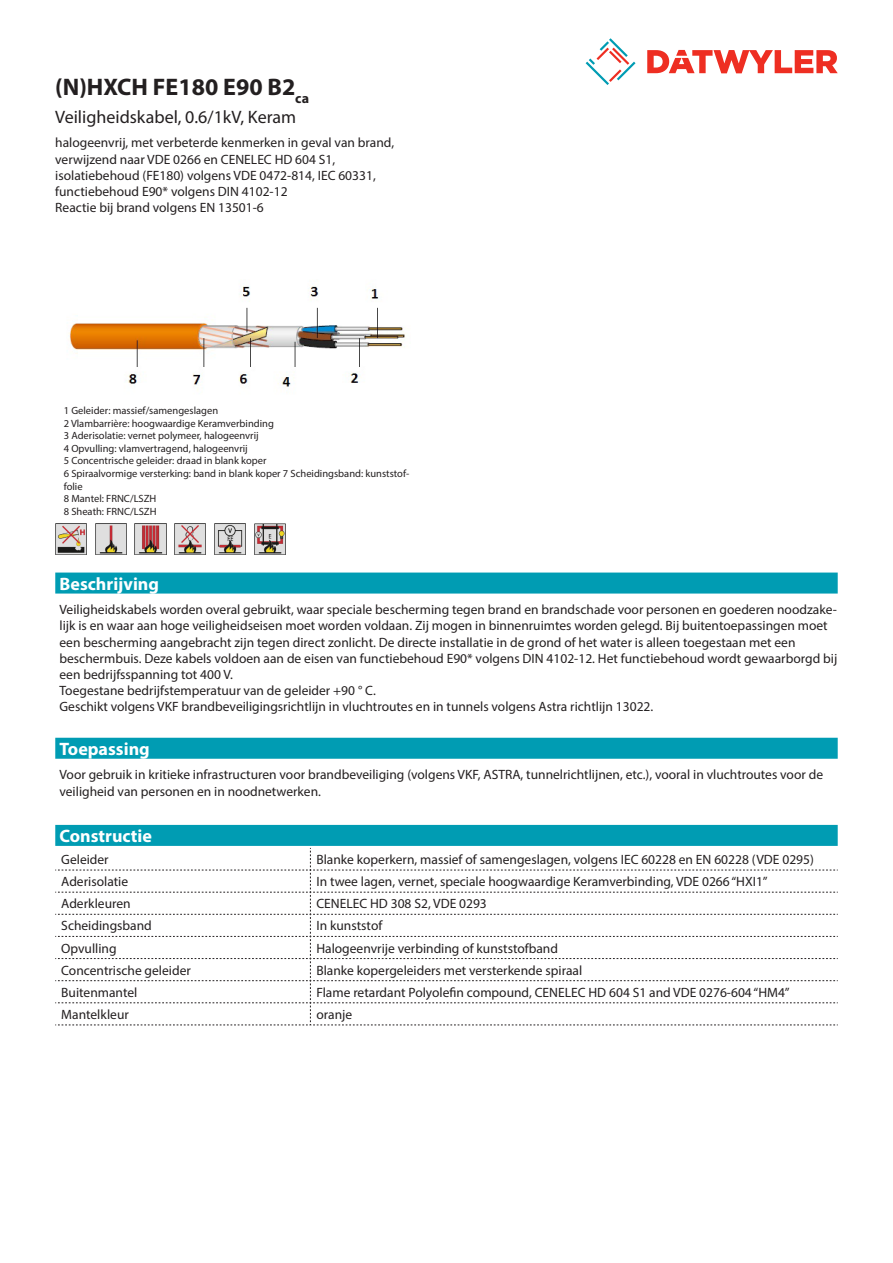
<style>
.page{position:relative;width:893px;height:1263px;background:#fff}
.page>*{position:absolute;margin:0;border:0;box-sizing:border-box;transform-origin:0 0}
.Product_Head{font:700 24px "Myriad Pro";color:#231f20}
.Standard_Head_Proper{font:700 18px "Myriad Pro";color:#fff}
.SubHead{font:18px "Myriad Pro";color:#231f20}
.Standard_text{font:13.5px/16.2px "Myriad Pro";color:#231f20}
.myriad_light_propert{font:13.5px "Myriad Pro";color:#231f20}
.imagetext{font:10.5px/12.6px "Myriad Pro";color:#231f20}
</style>
<div class="page">
<svg style="left:586px;top:38px;width:49px;height:47px"></svg>
<svg style="left:647px;top:50px;width:191px;height:23px"></svg>
<div style="left:55px;top:825px;width:783px;height:21px;background:#009cb3"></div>
<svg style="left:55px;top:848px;width:783px;height:178px"></svg>
<img style="left:69px;top:284px;width:337px;height:106px">
<div style="left:55px;top:572px;width:783px;height:21px;background:#009cb3"></div>
<img style="left:254px;top:524px;width:31px;height:31px">
<img style="left:214px;top:524px;width:31px;height:31px">
<img style="left:174px;top:524px;width:32px;height:31px">
<img style="left:135px;top:524px;width:31px;height:31px">
<img style="left:95px;top:524px;width:31px;height:31px">
<img style="left:55px;top:524px;width:32px;height:31px">
<div style="left:55px;top:738px;width:783px;height:21px;background:#009cb3"></div>
<p class="Product_Head" style="left:55px;top:71px;width:255px">(N)HXCH FE180 E90 B2<sub>ca</sub></p>
<p class="SubHead" style="left:55px;top:105px;width:242px">Veiligheidskabel, 0.6/1kV, Keram</p>
<p class="Standard_text" style="left:55px;top:134px;width:340px">halogeenvrij, met verbeterde kenmerken in geval van brand, verwijzend naar VDE 0266 en CENELEC HD 604 S1, isolatiebehoud (FE180) volgens VDE 0472-814, IEC 60331, functiebehoud E90* volgens DIN 4102-12<br>Reactie bij brand volgens EN 13501-6</p>
<p class="imagetext" style="left:64px;top:404px;width:347px">1 Geleider: massief/samengeslagen<br>2 Vlambarrière: hoogwaardige Keramverbinding<br>3 Aderisolatie: vernet polymeer, halogeenvrij<br>4 Opvulling: vlamvertragend, halogeenvrij<br>5 Concentrische geleider: draad in blank koper<br>6 Spiraalvormige versterking: band in blank koper 7 Scheidingsband: kunststof&shy;folie<br>8 Mantel: FRNC/LSZH<br>8 Sheath: FRNC/LSZH</p>
<p class="Standard_Head_Proper" style="left:60px;top:572px;width:101px">Beschrijving</p>
<p class="Standard_text" style="left:60px;top:601px;width:779px">Veiligheidskabels worden overal gebruikt, waar speciale bescherming tegen brand en brandschade voor personen en goederen noodzake&shy;lijk is en waar aan hoge veiligheidseisen moet worden voldaan. Zij mogen in binnenruimtes worden gelegd. Bij buitentoepassingen moet een bescherming aangebracht zijn tegen direct zonlicht. De directe installatie in de grond of het water is alleen toegestaan met een beschermbuis. Deze kabels voldoen aan de eisen van functiebehoud E90* volgens DIN 4102-12. Het functiebehoud wordt gewaarborgd bij een bedrijfsspanning tot 400 V.<br>Toegestane bedrijfstemperatuur van de geleider +90 ° C.<br>Geschikt volgens VKF brandbeveiligingsrichtlijn in vluchtroutes en in tunnels volgens Astra richtlijn 13022.</p>
<p class="Standard_Head_Proper" style="left:60px;top:737px;width:92px">Toepassing</p>
<p class="Standard_text" style="left:60px;top:767px;width:765px">Voor gebruik in kritieke infrastructuren voor brandbeveiliging (volgens VKF, ASTRA, tunnelrichtlijnen, etc.), vooral in vluchtroutes voor de veiligheid van personen en in noodnetwerken.</p>
<p class="Standard_Head_Proper" style="left:60px;top:824px;width:94px">Constructie</p>
<p class="myriad_light_propert" style="left:61px;top:851px;width:49px">Geleider</p>
<p class="myriad_light_propert" style="left:316px;top:851px;width:499px">Blanke koperkern, massief of samengeslagen, volgens IEC 60228 en EN 60228 (VDE 0295)</p>
<p class="myriad_light_propert" style="left:61px;top:873px;width:68px">Aderisolatie</p>
<p class="myriad_light_propert" style="left:316px;top:873px;width:453px">In twee lagen, vernet, speciale hoogwaardige Keramverbinding, VDE 0266 “HXI1”</p>
<p class="myriad_light_propert" style="left:61px;top:895px;width:71px">Aderkleuren</p>
<p class="myriad_light_propert" style="left:316px;top:895px;width:172px">CENELEC HD 308 S2, VDE 0293</p>
<p class="myriad_light_propert" style="left:61px;top:917px;width:92px">Scheidingsband</p>
<p class="myriad_light_propert" style="left:316px;top:917px;width:67px">In kunststof</p>
<p class="myriad_light_propert" style="left:61px;top:940px;width:57px">Opvulling</p>
<p class="myriad_light_propert" style="left:316px;top:940px;width:243px">Halogeenvrije verbinding of kunststofband</p>
<p class="myriad_light_propert" style="left:61px;top:962px;width:131px">Concentrische geleider</p>
<p class="myriad_light_propert" style="left:316px;top:962px;width:267px">Blanke kopergeleiders met versterkende spiraal</p>
<p class="myriad_light_propert" style="left:61px;top:984px;width:78px">Buitenmantel</p>
<p class="myriad_light_propert" style="left:316px;top:984px;width:475px">Flame retardant Polyolefin compound, CENELEC HD 604 S1 and VDE 0276-604 “HM4”</p>
<p class="myriad_light_propert" style="left:61px;top:1006px;width:69px">Mantelkleur</p>
<p class="myriad_light_propert" style="left:316px;top:1006px;width:37px">oranje</p>
</div>
